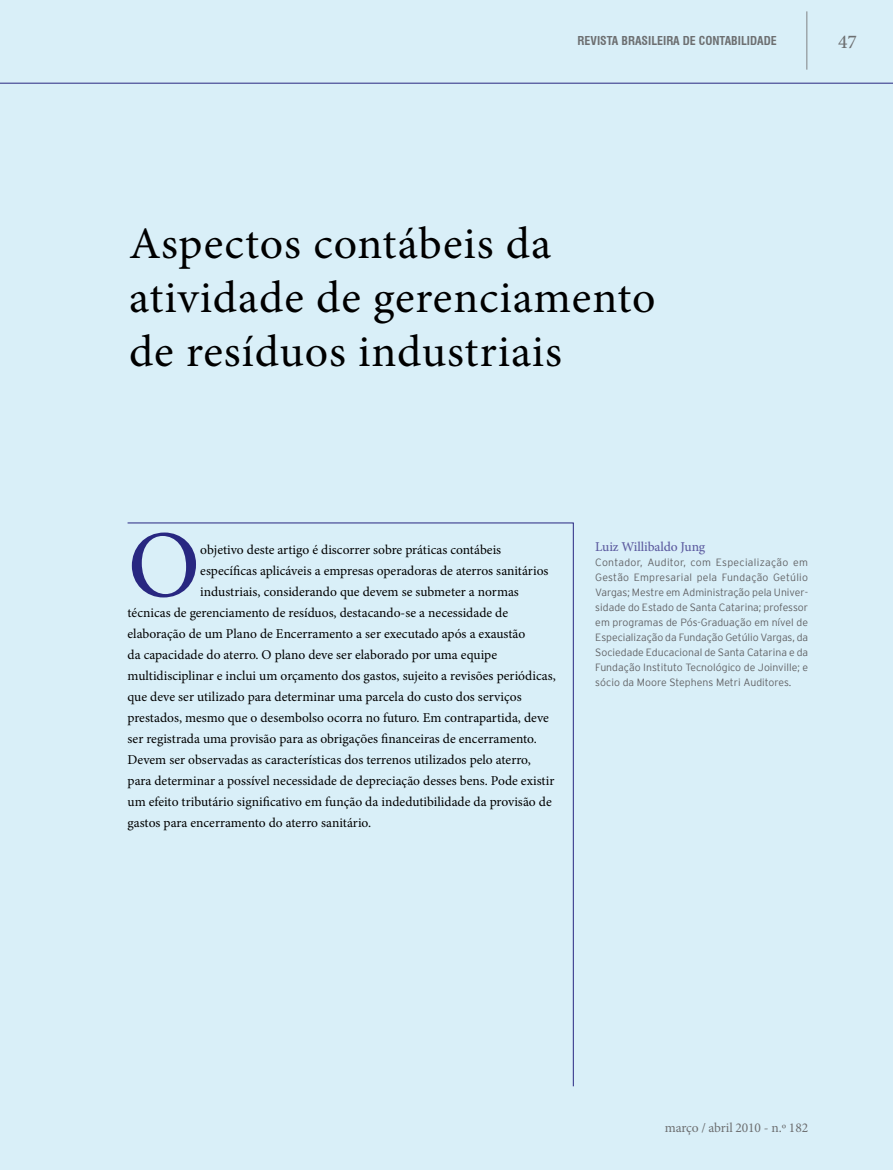
<style>
.page{position:relative;width:893px;height:1170px;background:#fff}
.page>*{position:absolute;margin:0;border:0;box-sizing:border-box;transform-origin:0 0}
.t1{font:95.4px "Minion Pro";color:#282781}
.t2{font:45px/54px "Minion Pro";letter-spacing:.02em;color:#000}
.t3{font:500 19.5px "Minion Pro";color:#6d6f71}
.t4{font:13.5px "Minion Pro";color:#000}
.t5{font:13.5px "Minion Pro";letter-spacing:-.01em;color:#6d6f71}
.t6{font:500 13.5px "Minion Pro";letter-spacing:-.01em;color:#5e5da1}
.t7{font:700 condensed 12px "Swiss 721 BT";color:#6d6f71}
.t8{font:300 10.5px/15px "Interstate";color:#636467;text-align:justify}
</style>
<div class="page">
<div style="left:0;top:0;width:893px;height:1169px;background:#d9eff8"></div>
<svg style="left:127px;top:522px;width:447px;height:564px"></svg>
<hr style="left:0;top:83px;width:893px;height:1px;background:#282781">
<hr style="left:806px;top:11px;width:1px;height:59px;background:#808285">
<p class="t7" style="left:578px;top:34px;width:201px">REVISTA BRASILEIRA DE CONTABILIDADE</p>
<h3 class="t3" style="left:838px;top:28px;width:20px">47</h3>
<h2 class="t2" style="left:129px;top:217px;width:528px">Aspectos contábeis da atividade de gerenciamento de resíduos industriais</h2>
<h1 class="t1" style="left:128px;top:501px;width:74px">O</h1>
<p class="t4" style="left:200px;top:540px;width:302px">objetivo deste artigo é discorrer sobre práticas contábeis</p>
<p class="t4" style="left:200px;top:561px;width:350px">específicas aplicáveis a empresas operadoras de aterros sanitários</p>
<p class="t4" style="left:200px;top:582px;width:320px">industriais, considerando que devem se submeter a normas</p>
<p class="t4" style="left:128px;top:603px;width:382px">técnicas de gerenciamento de resíduos, destacando-se a necessidade de</p>
<p class="t4" style="left:128px;top:624px;width:399px">elaboração de um Plano de Encerramento a ser executado após a exaustão</p>
<p class="t4" style="left:128px;top:645px;width:371px">da capacidade do aterro. O plano deve ser elaborado por uma equipe</p>
<p class="t4" style="left:128px;top:666px;width:430px">multidisciplinar e inclui um orçamento dos gastos, sujeito a revisões periódicas,</p>
<p class="t4" style="left:128px;top:687px;width:396px">que deve ser utilizado para determinar uma parcela do custo dos serviços</p>
<p class="t4" style="left:128px;top:708px;width:423px">prestados, mesmo que o desembolso ocorra no futuro. Em contrapartida, deve</p>
<p class="t4" style="left:128px;top:729px;width:411px">ser registrada uma provisão para as obrigações financeiras de encerramento.</p>
<p class="t4" style="left:128px;top:750px;width:405px">Devem ser observadas as características dos terrenos utilizados pelo aterro,</p>
<p class="t4" style="left:128px;top:771px;width:428px">para determinar a possível necessidade de depreciação desses bens. Pode existir</p>
<p class="t4" style="left:128px;top:792px;width:426px">um efeito tributário significativo em função da indedutibilidade da provisão de</p>
<p class="t4" style="left:128px;top:813px;width:245px">gastos para encerramento do aterro sanitário.</p>
<p class="t6" style="left:595px;top:537px;width:111px">Luiz Willibaldo Jung</p>
<p class="t8" style="left:595px;top:554px;width:214px">Contador, Auditor, com Especialização em Gestão Empresarial pela Fundação Getúlio Vargas; Mestre em Administração pela Univer&shy;sidade do Estado de Santa Catarina; professor em programas de Pós-Graduação em nível de Especialização da Fundação Getúlio Vargas, da Sociedade Educacional de Santa Catarina e da Fundação Instituto Tecnológico de Joinville; e sócio da Moore Stephens Metri Auditores.</p>
<p class="t5" style="left:665px;top:1118px;width:145px">março / abril 2010 - n.º 182</p>
</div>
